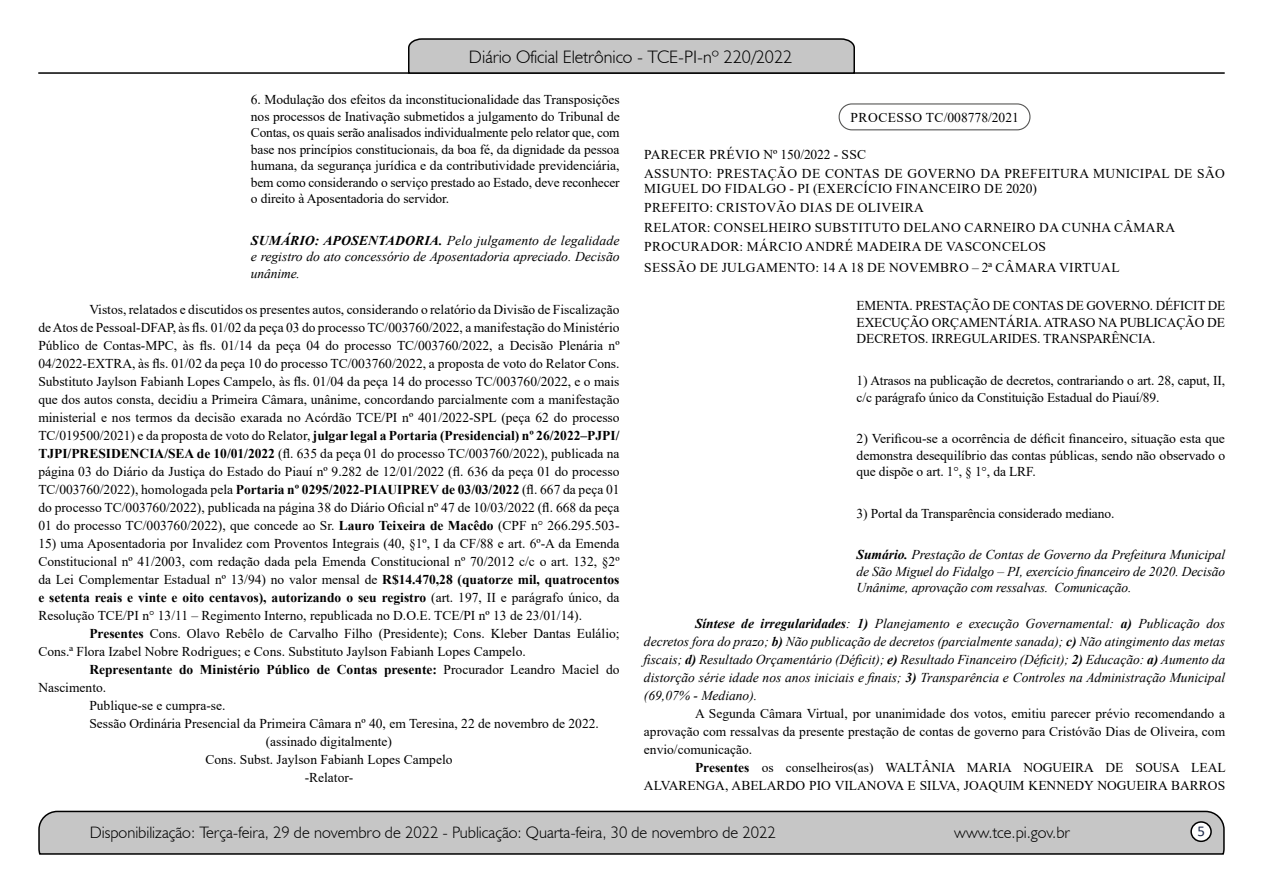
<style>
.page{position:relative;width:1263px;height:893px;background:#fff}
.page>*{position:absolute;margin:0;border:0;box-sizing:border-box;transform-origin:0 0}
.t1{font:300 18px "Humanist 521 BT";color:#000}
.t2{font:300 16.5px "Humanist 521 BT";color:#000}
.t3{font:15px "Calibri";color:#212d4c}
.t4{font:13.5px/18px "Times New Roman";color:#000;text-align:justify}
.t5{font:italic 13.5px/16.5px "Times New Roman";letter-spacing:-.005em;color:#000;text-align:justify}
.t6{font:13.5px/19.2px "Times New Roman";letter-spacing:.025em;color:#000}
.t7{font:700 13.5px "Times New Roman";color:#000}
.s1{font-weight:700}
.s2{font-weight:400}
</style>
<div class="page">
<svg style="left:38px;top:810px;width:1187px;height:45px;background:#b9b9b9"></svg>
<div style="left:1191px;top:822px;width:20px;height:19px;background:#fff;border-radius:50%"></div>
<div style="left:1190px;top:821px;width:22px;height:21px;border:2px solid #000;border-radius:50%"></div>
<hr style="left:38px;top:72px;width:1187px;height:2px;background:#000">
<svg style="left:407px;top:38px;width:449px;height:36px;background:#b4b4b4"></svg>
<div style="left:838px;top:103px;width:192px;height:27px;border:1px solid #575756;border-radius:13px"></div>
<h1 class="t1" style="left:469px;top:46px;width:325px">Diário Oficial Eletrônico - TCE-PI-nº 220/2022</h1>
<p class="t4" style="left:251px;top:91px;width:370px;line-height:16.5px">6. Modulação dos efeitos da inconstitucionalidade das Transposições nos processos de Inativação submetidos a julgamento do Tribunal de Contas, os quais serão analisados individualmente pelo relator que, com base nos princípios constitucionais, da boa fé, da dignidade da pessoa humana, da segurança jurídica e da contributividade previdenciária, bem como considerando o serviço prestado ao Estado, deve reconhecer o direito à Aposentadoria do servidor.</p>
<p class="t5" style="left:251px;top:232px;width:370px"><span class="s1">SUMÁRIO: APOSENTADORIA.</span> Pelo julgamento de legalidade e registro do ato concessório de Aposentadoria apreciado. Decisão unânime.</p>
<p class="t4" style="left:38px;top:300px;width:583px;text-indent:51px">Vistos, relatados e discutidos os presentes autos, considerando o relatório da Divisão de Fiscalização de Atos de Pessoal-DFAP, às fls. 01/02 da peça 03 do processo TC/003760/2022, a manifestação do Ministério Público de Contas-MPC, às fls. 01/14 da peça 04 do processo TC/003760/2022, a Decisão Plenária nº 04/2022-EXTRA, às fls. 01/02 da peça 10 do processo TC/003760/2022, a proposta de voto do Relator Cons.<br>Substituto Jaylson Fabianh Lopes Campelo, às fls. 01/04 da peça 14 do processo TC/003760/2022, e o mais que dos autos consta, decidiu a Primeira Câmara, unânime, concordando parcialmente com a manifestação ministerial e nos termos da decisão exarada no Acórdão TCE/PI nº 401/2022-SPL (peça 62 do processo TC/019500/2021) e da proposta de voto do Relator, <span class="s1">julgar legal a Portaria (Presidencial) nº 26/2022–PJPI/ TJPI/PRESIDENCIA/SEA de 10/01/2022</span> (fl. 635 da peça 01 do processo TC/003760/2022), publicada na página 03 do Diário da Justiça do Estado do Piauí nº 9.282 de 12/01/2022 (fl. 636 da peça 01 do processo TC/003760/2022), homologada pela <span class="s1">Portaria nº 0295/2022-PIAUIPREV de 03/03/2022</span> (fl. 667 da peça 01 do processo TC/003760/2022), publicada na página 38 do Diário Oficial nº 47 de 10/03/2022 (fl. 668 da peça 01 do processo TC/003760/2022), que concede ao Sr. <span class="s1">Lauro Teixeira de Macêdo</span> (CPF n° 266.295.503-</p>
<p class="t4" style="left:38px;top:534px;width:583px">15) uma Aposentadoria por Invalidez com Proventos Integrais (40, §1º, I da CF/88 e art. 6º-A da Emenda Constitucional nº 41/2003, com redação dada pela Emenda Constitucional nº 70/2012 c/c o art. 132, §2º da Lei Complementar Estadual nº 13/94) no valor mensal de <span class="s1">R$14.470,28 (quatorze mil, quatrocentos e setenta reais e vinte e oito centavos), autorizando o seu registro</span> (art. 197, II e parágrafo único, da Resolução TCE/PI n° 13/11 – Regimento Interno, republicada no D.O.E. TCE/PI nº 13 de 23/01/14).</p>
<p class="t4" style="left:38px;top:624px;width:583px;text-indent:51px"><span class="s1">Presentes</span> Cons. Olavo Rebêlo de Carvalho Filho (Presidente); Cons. Kleber Dantas Eulálio;<br>Cons.ª Flora Izabel Nobre Rodrigues; e Cons. Substituto Jaylson Fabianh Lopes Campelo.</p>
<p class="t7" style="left:89px;top:659px;width:532px">Representante do Ministério Público de Contas presente: <span class="s2">Procurador Leandro Maciel do</span></p>
<p class="t4" style="left:38px;top:678px;width:69px">Nascimento.</p>
<p class="t4" style="left:89px;top:696px;width:138px">Publique-se e cumpra-se.</p>
<p class="t4" style="left:89px;top:714px;width:511px">Sessão Ordinária Presencial da Primeira Câmara nº 40, em Teresina, 22 de novembro de 2022.</p>
<p class="t4" style="left:266px;top:732px;width:128px">(assinado digitalmente)</p>
<p class="t4" style="left:205px;top:750px;width:249px">Cons. Subst. Jaylson Fabianh Lopes Campelo</p>
<p class="t4" style="left:305px;top:768px;width:50px">-Relator-</p>
<p class="t4" style="left:851px;top:108px;width:170px">PROCESSO TC/008778/2021</p>
<p class="t6" style="left:644px;top:144px;width:582px">PARECER PRÉVIO Nº 150/2022 - SSC<br>ASSUNTO: PRESTAÇÃO DE CONTAS DE GOVERNO DA PREFEITURA MUNICIPAL DE SÃO</p>
<p class="t6" style="left:644px;top:179px;width:532px">MIGUEL DO FIDALGO - PI (EXERCÍCIO FINANCEIRO DE 2020)<br>PREFEITO: CRISTOVÃO DIAS DE OLIVEIRA<br>RELATOR: CONSELHEIRO SUBSTITUTO DELANO CARNEIRO DA CUNHA CÂMARA PROCURADOR: MÁRCIO ANDRÉ MADEIRA DE VASCONCELOS</p>
<p class="t6" style="left:644px;top:257px;width:477px">SESSÃO DE JULGAMENTO: 14 A 18 DE NOVEMBRO – 2ª CÂMARA VIRTUAL</p>
<p class="t4" style="left:857px;top:297px;width:370px;line-height:16.5px">EMENTA. PRESTAÇÃO DE CONTAS DE GOVERNO. DÉFICIT DE EXECUÇÃO ORÇAMENTÁRIA. ATRASO NA PUBLICAÇÃO DE DECRETOS. IRREGULARIDES. TRANSPARÊNCIA.</p>
<p class="t4" style="left:857px;top:372px;width:370px;line-height:16.5px">1) Atrasos na publicação de decretos, contrariando o art. 28, caput, II, c/c parágrafo único da Constituição Estadual do Piauí/89.</p>
<p class="t4" style="left:857px;top:430px;width:370px;line-height:16.5px">2) Verificou-se a ocorrência de déficit financeiro, situação esta que demonstra desequilíbrio das contas públicas, sendo não observado o que dispõe o art. 1°, § 1°, da LRF.</p>
<p class="t4" style="left:857px;top:504px;width:259px">3) Portal da Transparência considerado mediano.</p>
<p class="t5" style="left:857px;top:546px;width:370px"><span class="s1">Sumário.</span> Prestação de Contas de Governo da Prefeitura Municipal de São Miguel do Fidalgo – PI, exercício financeiro de 2020. Decisão Unânime, aprovação com ressalvas. Comunicação.</p>
<p class="t5" style="left:644px;top:614px;width:583px;line-height:18px;text-indent:51px"><span class="s1">Síntese de irregularidades</span>: <span class="s1">1)</span> Planejamento e execução Governamental: <span class="s1">a)</span> Publicação dos decretos fora do prazo; <span class="s1">b)</span> Não publicação de decretos (parcialmente sanada); <span class="s1">c)</span> Não atingimento das metas fiscais; <span class="s1">d)</span> Resultado Orçamentário (Déficit); <span class="s1">e)</span> Resultado Financeiro (Déficit); <span class="s1">2)</span> Educação: <span class="s1">a)</span> Aumento da distorção série idade nos anos iniciais e finais; <span class="s1">3)</span> Transparência e Controles na Administração Municipal (69,07% - Mediano).</p>
<p class="t4" style="left:644px;top:704px;width:583px;text-indent:51px">A Segunda Câmara Virtual, por unanimidade dos votos, emitiu parecer prévio recomendando a aprovação com ressalvas da presente prestação de contas de governo para Cristóvão Dias de Oliveira, com envio/comunicação.</p>
<p class="t4" style="left:644px;top:758px;width:583px;text-align:right"><span class="s1">Presentes</span> os conselheiros(as) WALTÂNIA MARIA NOGUEIRA DE SOUSA LEAL<br>ALVARENGA, ABELARDO PIO VILANOVA E SILVA, JOAQUIM KENNEDY NOGUEIRA BARROS</p>
<p class="t2" style="left:90px;top:822px;width:688px">Disponibilização: Terça-feira, 29 de novembro de 2022 - Publicação: Quarta-feira, 30 de novembro de 2022</p>
<p class="t2" style="left:954px;top:822px;width:117px">www.tce.pi.gov.br</p>
<p class="t3" style="left:1197px;top:821px;width:9px">5</p>
</div>
